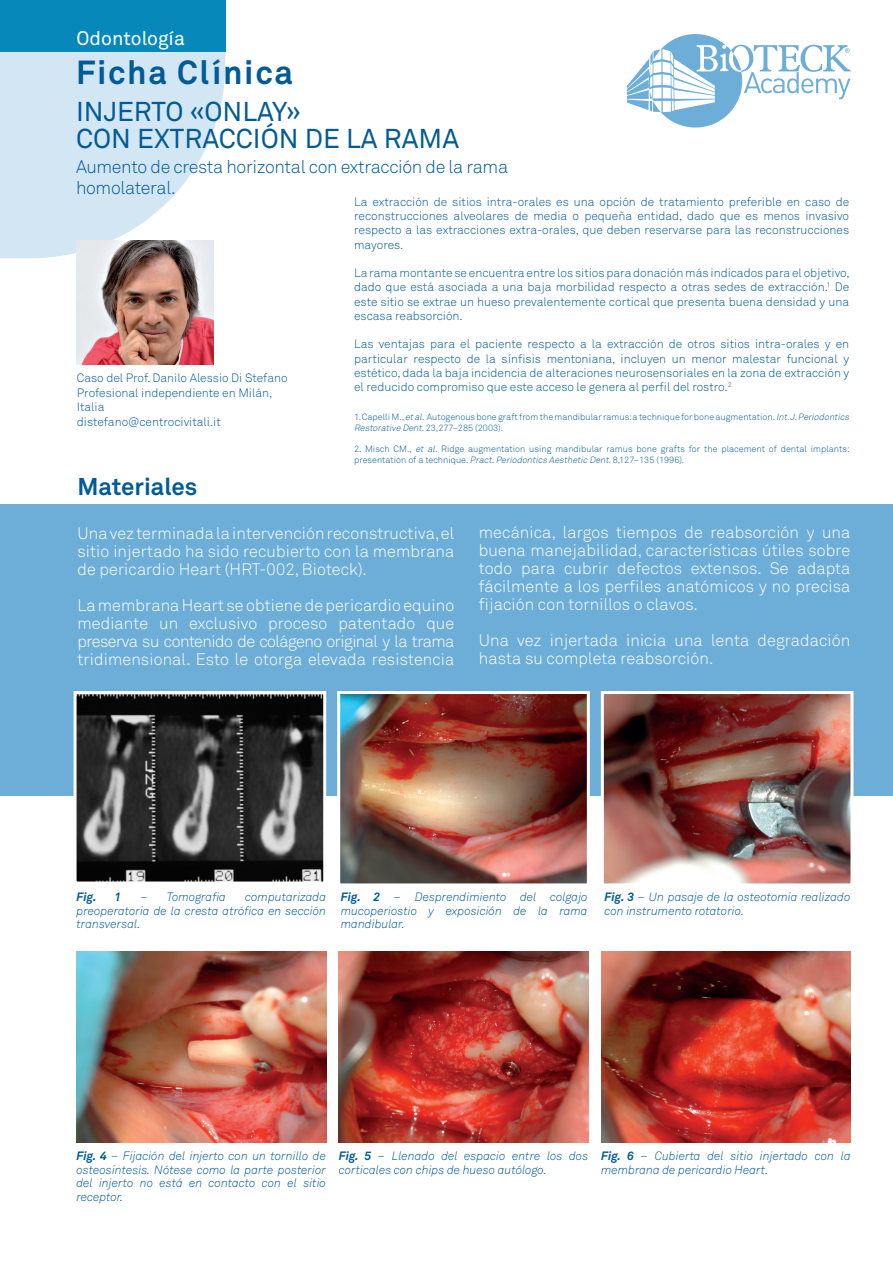
<style>
.page{position:relative;width:893px;height:1263px;background:#fff}
.page>*{position:absolute;margin:0;border:0;box-sizing:border-box;transform-origin:0 0}
.t1{font:700 33px "Akkurat Pro";letter-spacing:.05em;color:#005b97}
.t2{font:27px/27px "Akkurat Pro";color:#005b97}
.t3{font:700 24px "Akkurat Pro";color:#005b97}
.t4{font:19.5px "Akkurat Pro";color:#fff}
.t5{font:18px/21px "Akkurat Light Pro";letter-spacing:-.02em;color:#005b97}
.t6{font:16.5px/18px "Akkurat Light Pro";color:#fff;text-align:justify}
.t7{font:12px/14.2px "Akkurat Light Pro";color:#005b97;text-align:justify}
.t8{font:italic 12px/13.5px "Akkurat Light Pro";color:#005b97;text-align:justify}
.t9{font:italic 700 12px "Akkurat Pro";color:#005b97}
.t10{font:9px/10.8px "Akkurat Light Pro";color:#005b97}
.s1{font-style:italic}
.s2{font-family:"Akkurat Pro";font-weight:700}
</style>
<div class="page">
<div style="left:0;top:0;width:225px;height:52px;background:#0688bb"></div>
<svg style="left:0;top:52px;width:225px;height:206px;fill:#d3e6f3"></svg>
<div style="left:0;top:504px;width:893px;height:291px;background:#6daed8"></div>
<svg style="left:627px;top:34px;width:223px;height:94px"></svg>
<img style="left:77px;top:240px;width:137px;height:124px">
<img style="left:78px;top:695px;width:244px;height:185px">
<div style="left:74px;top:691px;width:252px;height:193px;border:3px solid #fff"></div>
<img style="left:76px;top:952px;width:250px;height:190px">
<img style="left:341px;top:695px;width:245px;height:187px">
<div style="left:337px;top:691px;width:253px;height:195px;border:3px solid #fff"></div>
<img style="left:339px;top:952px;width:249px;height:190px">
<img style="left:605px;top:695px;width:244px;height:187px">
<div style="left:601px;top:691px;width:252px;height:195px;border:3px solid #fff"></div>
<img style="left:601px;top:952px;width:250px;height:190px">
<h3 class="t4" style="left:77px;top:27px;width:110px">Odontología</h3>
<h1 class="t1" style="left:76px;top:52px;width:219px">Ficha Clínica</h1>
<h2 class="t2" style="left:76px;top:99px;width:385px">INJERTO «ONLAY»<br>CON EXTRACCIÓN DE LA RAMA</h2>
<h3 class="t5" style="left:76px;top:157px;width:434px">Aumento de cresta horizontal con extracción de la rama homolateral.</h3>
<p class="t7" style="left:77px;top:371px;width:212px;text-align:left">Caso del Prof. Danilo Alessio Di Stefano<br>Profesional independiente en Milán,<br>Italia<br>distefano@centrocivitali.it</p>
<p class="t7" style="left:354px;top:195px;width:497px">La extracción de sitios intra-orales es una opción de tratamiento preferible en caso de reconstrucciones alveolares de media o pequeña entidad, dado que es menos invasivo respecto a las extracciones extra-orales, que deben reservarse para las reconstrucciones mayores.</p>
<p class="t7" style="left:354px;top:266px;width:497px">La rama montante se encuentra entre los sitios para donación más indicados para el objetivo, dado que está asociada a una baja morbilidad respecto a otras sedes de extracción.<sup>1</sup> De este sitio se extrae un hueso prevalentemente cortical que presenta buena densidad y una escasa reabsorción.</p>
<p class="t7" style="left:354px;top:337px;width:497px">Las ventajas para el paciente respecto a la extracción de otros sitios intra-orales y en particular respecto de la sínfisis mentoniana, incluyen un menor malestar funcional y estético, dada la baja incidencia de alteraciones neurosensoriales en la zona de extracción y el reducido compromiso que este acceso le genera al perfil del rostro.<sup>2</sup></p>
<p class="t10" style="left:354px;top:412px;width:499px">1. Capelli M., <span class="s1">etal.</span>Autogenous bone graft from the mandibular ramus: a technique for bone augmentation. <span class="s1">Int.J.Periodontics<br>Restorative Dent</span>. 23,277–285 (2003).</p>
<p class="t10" style="left:354px;top:444px;width:497px">2. Misch CM., <span class="s1">et al.</span> Ridge augmentation using mandibular ramus bone grafts for the placement of dental implants: presentation of a technique. <span class="s1">Pract.Periodontics Aesthetic Dent</span>. 8,127–135 (1996).</p>
<h3 class="t3" style="left:77px;top:472px;width:121px">Materiales</h3>
<h3 class="t6" style="left:77px;top:524px;width:379px">Una vez terminada la intervención reconstructiva, el sitio injertado ha sido recubierto con la membrana de pericardio Heart (HRT-002, Bioteck).</h3>
<h3 class="t6" style="left:77px;top:596px;width:379px">La membrana Heart se obtiene de pericardio equino mediante un exclusivo proceso patentado que preserva su contenido de colágeno original y la trama tridimensional. Esto le otorga elevada resistencia</h3>
<h3 class="t6" style="left:479px;top:524px;width:373px">mecánica, largos tiempos de reabsorción y una buena manejabilidad, características útiles sobre todo para cubrir defectos extensos. Se adapta fácilmente a los perfiles anatómicos y no precisa fijación con tornillos o clavos.</h3>
<h3 class="t6" style="left:479px;top:632px;width:373px">Una vez injertada inicia una lenta degradación hasta su completa reabsorción.</h3>
<p class="t8" style="left:77px;top:890px;width:251px;text-indent:169px">computarizada preoperatoria de la cresta atrófica en sección transversal.</p>
<p class="t9" style="left:77px;top:889px;width:22px">Fig.</p>
<p class="t9" style="left:115px;top:889px;width:8px">1</p>
<p class="t8" style="left:141px;top:890px;width:87px">– Tomografia</p>
<p class="t8" style="left:341px;top:890px;width:248px"><span class="s2">Fig. 2</span> – Desprendimiento del colgajo mucoperiostio y exposición de la rama mandibular.</p>
<p class="t8" style="left:604px;top:890px;width:247px"><span class="s2">Fig. 3</span> – Un pasaje de la osteotomía realizado con instrumento rotatorio.</p>
<p class="t8" style="left:76px;top:1149px;width:251px"><span class="s2">Fig. 4</span> – Fijación del injerto con un tornillo de osteosíntesis. Nótese como la parte posterior del injerto no está en contacto con el sitio receptor.</p>
<p class="t8" style="left:339px;top:1149px;width:251px"><span class="s2">Fig. 5</span> – Llenado del espacio entre los dos corticales con chips de hueso autólogo.</p>
<p class="t8" style="left:601px;top:1149px;width:251px"><span class="s2">Fig. 6</span> – Cubierta del sitio injertado con la membrana de pericardio Heart.</p>
</div>
